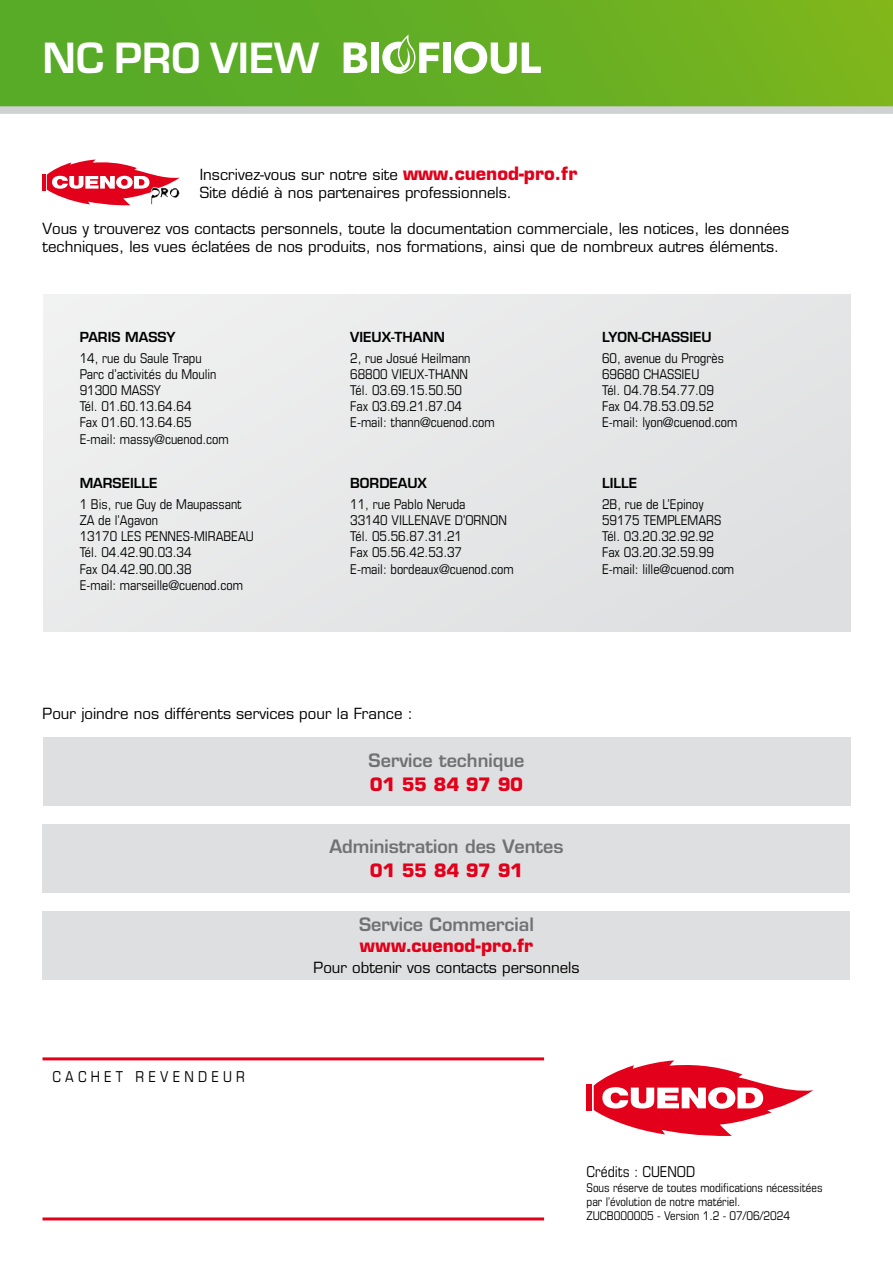
<style>
.page{position:relative;width:893px;height:1263px;background:#fff}
.page>*{position:absolute;margin:0;border:0;box-sizing:border-box;transform-origin:0 0}
.t1{font:600 40.5px "Eurostile LT Std";color:#fff}
.t2{font:600 18px "Eurostile LT Std";color:#707172}
.t3{font:700 18px "Eurostile LT Std";letter-spacing:-.01em;color:#e2001a}
.t4{font:15px/18px "Eurostile LT Std";color:#000}
.t5{font:condensed 15px "Eurostile LT Std";color:#000}
.t6{font:condensed 13.5px/16.2px "Eurostile LT Std";color:#000}
.t7{font:600 13.5px "Eurostile LT Std";color:#000}
.t8{font:condensed 12px/14.4px "Eurostile LT Std";color:#000}
.s1{font-weight:700;font-size:18px;color:#e2001a}
</style>
<div class="page">
<div style="left:0;top:0;width:893px;height:106px;background:linear-gradient(to right,#51a92a,#7ab51e)"></div>
<div style="left:0;top:106px;width:893px;height:8px;background:#d0d1d2"></div>
<div style="left:43px;top:294px;width:807px;height:337px;background:#e7e8e8"></div>
<div style="left:587px;top:1084px;width:5px;height:27px;background:#e2001a"></div>
<svg style="left:594px;top:1060px;width:219px;height:76px"></svg>
<hr style="left:43px;top:1057px;width:501px;height:3px;background:#e2001a">
<hr style="left:43px;top:1217px;width:501px;height:3px;background:#e2001a">
<div style="left:43px;top:738px;width:807px;height:68px;background:#dedfe0"></div>
<div style="left:43px;top:824px;width:807px;height:69px;background:#dedfe0"></div>
<div style="left:43px;top:911px;width:807px;height:68px;background:#dedfe0"></div>
<hr style="left:43px;top:174px;width:3px;height:16px;background:#e2001a">
<svg style="left:47px;top:160px;width:133px;height:46px"></svg>
<img style="left:152px;top:188px;width:28px;height:17px">
<svg style="left:344px;top:43px;width:23px;height:30px"></svg>
<div style="left:371px;top:43px;width:7px;height:30px;background:#fff"></div>
<svg style="left:382px;top:34px;width:57px;height:40px"></svg>
<div style="left:443px;top:43px;width:7px;height:30px;background:#fff"></div>
<svg style="left:454px;top:42px;width:87px;height:32px"></svg>
<h1 class="t1" style="left:43px;top:33px;width:278px">NC PRO VIEW</h1>
<p class="t4" style="left:200px;top:165px;width:379px">Inscrivez-vous sur notre site <span class="s1">www.cuenod-pro.fr<br></span>Site dédié à nos partenaires professionnels.</p>
<p class="t4" style="left:43px;top:219px;width:748px">Vous y trouverez vos contacts personnels, toute la documentation commerciale, les notices, les données techniques, les vues éclatées de nos produits, nos formations, ainsi que de nombreux autres éléments.</p>
<p class="t7" style="left:80px;top:329px;width:97px">PARIS MASSY</p>
<p class="t6" style="left:80px;top:349px;width:151px">14, rue du Saule Trapu<br>Parc d’activités du Moulin<br>91300 MASSY<br>Tél. 01.60.13.64.64<br>Fax 01.60.13.64.65<br>E-mail: massy@cuenod.com</p>
<p class="t7" style="left:80px;top:475px;width:79px">MARSEILLE</p>
<p class="t6" style="left:80px;top:496px;width:176px">1 Bis, rue Guy de Maupassant<br>ZA de l’Agavon<br>13170 LES PENNES-MIRABEAU<br>Tél. 04.42.90.03.34<br>Fax 04.42.90.00.38<br>E-mail: marseille@cuenod.com</p>
<p class="t7" style="left:350px;top:329px;width:96px">VIEUX-THANN</p>
<p class="t6" style="left:350px;top:349px;width:146px">2, rue Josué Heilmann<br>68800 VIEUX-THANN<br>Tél. 03.69.15.50.50<br>Fax 03.69.21.87.04<br>E-mail: thann@cuenod.com</p>
<p class="t7" style="left:350px;top:475px;width:78px">BORDEAUX</p>
<p class="t6" style="left:350px;top:496px;width:165px">11, rue Pablo Neruda<br>33140 VILLENAVE D’ORNON<br>Tél. 05.56.87.31.21<br>Fax 05.56.42.53.37<br>E-mail: bordeaux@cuenod.com</p>
<p class="t7" style="left:602px;top:329px;width:111px">LYON-CHASSIEU</p>
<p class="t6" style="left:602px;top:349px;width:137px">60, avenue du Progrès<br>69680 CHASSIEU<br>Tél. 04.78.54.77.09<br>Fax 04.78.53.09.52<br>E-mail: lyon@cuenod.com</p>
<p class="t7" style="left:602px;top:475px;width:36px">LILLE</p>
<p class="t6" style="left:602px;top:496px;width:134px">2B, rue de L’Epinoy<br>59175 TEMPLEMARS<br>Tél. 03.20.32.92.92<br>Fax 03.20.32.59.99<br>E-mail: lille@cuenod.com</p>
<p class="t4" style="left:43px;top:705px;width:372px">Pour joindre nos différents services pour la France :</p>
<h2 class="t2" style="left:369px;top:749px;width:157px">Service technique</h2>
<h2 class="t3" style="left:370px;top:773px;width:155px">01 55 84 97 90</h2>
<p class="t5" style="left:52px;top:1068px;width:194px">C A C H E T R E V E N D E U R</p>
<h2 class="t2" style="left:329px;top:835px;width:235px">Administration des Ventes</h2>
<h2 class="t3" style="left:370px;top:859px;width:155px">01 55 84 97 91</h2>
<h2 class="t2" style="left:359px;top:913px;width:176px">Service Commercial</h2>
<h2 class="t3" style="left:360px;top:934px;width:175px">www.cuenod-pro.fr</h2>
<p class="t4" style="left:313px;top:959px;width:268px">Pour obtenir vos contacts personnels</p>
<p class="t5" style="left:587px;top:1163px;width:110px">Crédits : CUENOD</p>
<p class="t8" style="left:587px;top:1180px;width:238px">Sous réserve de toutes modifications nécessitées par l’évolution de notre matériel.<br>ZUCB000005 - Version 1.2 - 07/06/2024</p>
</div>
